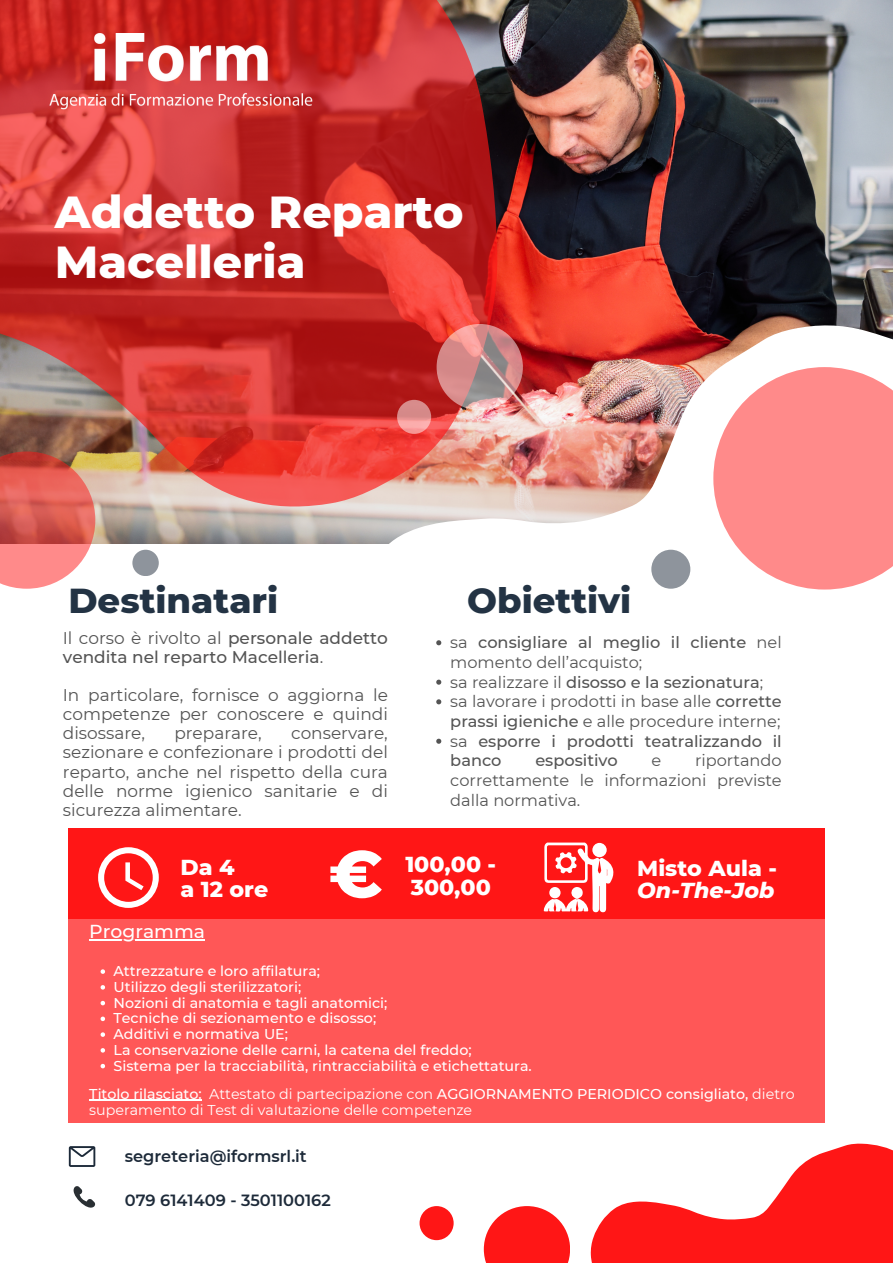
<style>
.page{position:relative;width:893px;height:1263px;background:#fff}
.page>*{position:absolute;margin:0;border:0;box-sizing:border-box;transform-origin:0 0}
.t1{font:800 65.93px "Montserrat";color:#fff}
.t2{font:800 45.75px/49.5px "Montserrat";color:#fff}
.t3{font:800 35.4px "Montserrat";color:#233344}
.t4{font:800 22.12px/21.9px "Montserrat";color:#fff}
.t5{font:500 18.75px "Montserrat";color:#fff}
.t6{font:16.95px/19.1px "Montserrat";color:#545454;text-align:justify}
.t7{font:500 16.95px/19.1px "Montserrat";color:#545454}
.t8{font:500 16.2px/19.6px "Montserrat";color:#545454}
.t9{font:16.2px/19.6px "Montserrat";color:#545454}
.t10{font:600 16.2px "Montserrat";color:#1d2a39}
.t11{font:500 14.25px "Montserrat";color:#fff}
.t12{font:14.25px/15.8px "Montserrat";color:#fff}
.s1{font-weight:400}
.s2{font-weight:500}
.s3{font-style:italic}
</style>
<div class="page">
<img style="left:625px;top:0;width:268px;height:324px">
<svg style="left:438px;top:324px;width:455px;height:418px"></svg>
<svg style="left:570px;top:1084px;width:323px;height:179px"></svg>
<img style="left:0;top:0;width:625px;height:714px">
<div style="left:68px;top:917px;width:756px;height:205px;background:#ff5757"></div>
<svg style="left:436px;top:324px;width:87px;height:86px;background:#c78f8f"></svg>
<svg style="left:713px;top:367px;width:180px;height:222px"></svg>
<div style="left:651px;top:550px;width:39px;height:39px;background:#8e949c;border-radius:50%"></div>
<div style="left:132px;top:550px;width:27px;height:26px;background:#8e949c;border-radius:50%"></div>
<svg style="left:0;top:451px;width:95px;height:138px;background:#e2776e"></svg>
<svg style="left:484px;top:1206px;width:86px;height:57px;fill:#ff1616"></svg>
<svg style="left:397px;top:400px;width:34px;height:34px"></svg>
<div style="left:419px;top:1206px;width:34px;height:34px;background:#ff1616;border-radius:50%"></div>
<div style="left:68px;top:829px;width:756px;height:90px;background:#ff1616"></div>
<svg style="left:543px;top:842px;width:71px;height:70px"></svg>
<svg style="left:69px;top:1146px;width:26px;height:21px"></svg>
<img style="left:49px;top:34px;width:263px;height:75px">
<svg style="left:73px;top:1186px;width:22px;height:22px"></svg>
<svg style="left:98px;top:847px;width:61px;height:61px"></svg>
<svg style="left:101px;top:969px;width:4px;height:5px"></svg>
<svg style="left:101px;top:985px;width:4px;height:4px"></svg>
<svg style="left:101px;top:1001px;width:4px;height:4px"></svg>
<svg style="left:101px;top:1016px;width:4px;height:5px"></svg>
<svg style="left:101px;top:1032px;width:4px;height:5px"></svg>
<svg style="left:101px;top:1048px;width:4px;height:4px"></svg>
<svg style="left:101px;top:1064px;width:4px;height:4px"></svg>
<hr style="left:89px;top:939px;width:116px;height:2px;background:#fff">
<hr style="left:89px;top:1100px;width:113px;height:1px;background:#fff">
<svg style="left:436px;top:640px;width:5px;height:5px"></svg>
<svg style="left:436px;top:680px;width:5px;height:5px"></svg>
<svg style="left:436px;top:699px;width:5px;height:5px"></svg>
<svg style="left:436px;top:739px;width:5px;height:5px"></svg>
<p class="t2" style="left:55px;top:187px;width:410px">Addetto Reparto<br>Macelleria</p>
<p class="t3" style="left:68px;top:579px;width:211px">Destinatari</p>
<p class="t7" style="left:63px;top:628px;width:326px"><span class="s1">Il corso è rivolto al</span> personale addetto vendita nel reparto Macelleria<span class="s1">.</span></p>
<p class="t6" style="left:63px;top:685px;width:326px">In particolare, fornisce o aggiorna le competenze per conoscere e quindi disossare,</p>
<p class="t6" style="left:63px;top:724px;width:326px;text-indent:228px">conservare, sezionare e confezionare i prodotti del reparto, anche nel rispetto della cura delle norme igienico sanitarie e di sicurezza alimentare.</p>
<p class="t6" style="left:174px;top:724px;width:89px">preparare,</p>
<p class="t3" style="left:467px;top:579px;width:166px">Obiettivi</p>
<p class="t8" style="left:450px;top:632px;width:333px"><span class="s1">sa</span> consigliare al meglio il cliente <span class="s1">nel momento dell’acquisto;</span></p>
<p class="t8" style="left:450px;top:672px;width:314px"><span class="s1">sa realizzare il</span> disosso e la sezionatura<span class="s1">;</span></p>
<p class="t9" style="left:450px;top:691px;width:333px">sa lavorare i prodotti in base alle <span class="s2">corrette prassi igieniche</span> e alle procedure interne;</p>
<p class="t8" style="left:450px;top:731px;width:333px"><span class="s1">sa</span> esporre i prodotti teatralizzando il banco</p>
<p class="t8" style="left:535px;top:751px;width:84px">espositivo</p>
<p class="t9" style="left:651px;top:751px;width:11px">e</p>
<p class="t9" style="left:450px;top:751px;width:333px;text-align:justify;text-indent:245px">riportando correttamente le informazioni previste dalla normativa.</p>
<p class="t4" style="left:180px;top:856px;width:56px">Da 4</p>
<p class="t4" style="left:180px;top:878px;width:89px">a 12 ore</p>
<p class="t5" style="left:89px;top:920px;width:117px">Programma</p>
<p class="t1" style="left:328px;top:833px;width:56px">€</p>
<p class="t4" style="left:637px;top:857px;width:141px">Misto Aula -<br><span class="s3">On-The-Job</span></p>
<p class="t4" style="left:405px;top:853px;width:92px">100,00 -</p>
<p class="t4" style="left:411px;top:876px;width:82px">300,00</p>
<p class="t11" style="left:114px;top:962px;width:208px">Attrezzature e loro affilatura;</p>
<p class="t11" style="left:114px;top:978px;width:189px">Utilizzo degli sterilizzatori;</p>
<p class="t11" style="left:114px;top:994px;width:275px">Nozioni di anatomia e tagli anatomici;</p>
<p class="t11" style="left:114px;top:1009px;width:264px">Tecniche di sezionamento e disosso;</p>
<p class="t11" style="left:114px;top:1025px;width:176px">Additivi e normativa UE;</p>
<p class="t11" style="left:114px;top:1041px;width:359px">La conservazione delle carni, la catena del freddo;</p>
<p class="t11" style="left:114px;top:1057px;width:420px">Sistema per la tracciabilità, rintracciabilità e etichettatura.</p>
<p class="t12" style="left:89px;top:1086px;width:707px"><span class="s2">Titolo rilasciato:</span> Attestato di partecipazione con <span class="s2">AGGIORNAMENTO PERIODICO consigliato,</span> dietro superamento di Test di valutazione delle competenze</p>
<p class="t10" style="left:125px;top:1146px;width:183px">segreteria@iformsrl.it</p>
<p class="t10" style="left:125px;top:1190px;width:207px">079 6141409 - 3501100162</p>
</div>
